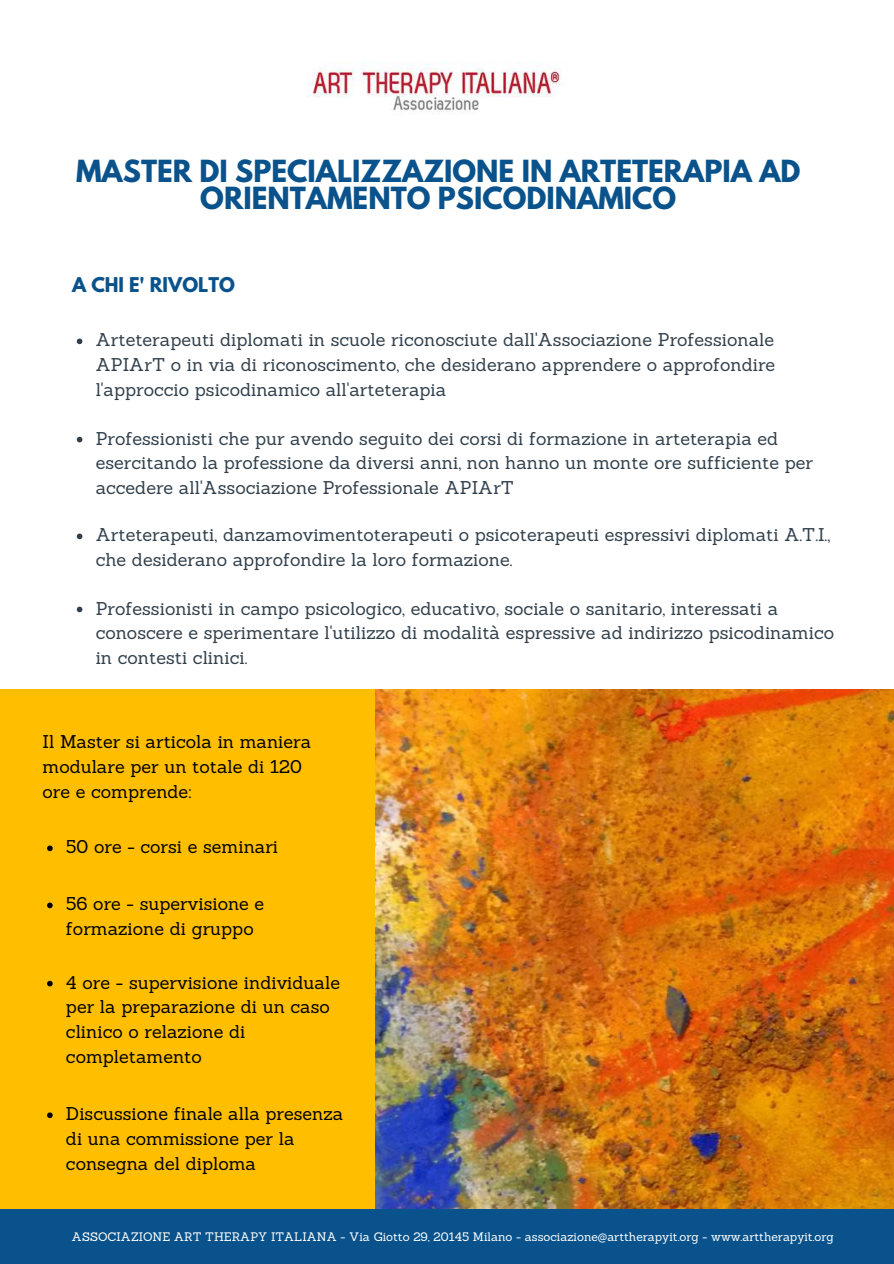
<style>
.page{position:relative;width:894px;height:1264px;background:#fff}
.page>*{position:absolute;margin:0;border:0;box-sizing:border-box;transform-origin:0 0}
.t1{font:700 27px/27px "League Spartan";color:#09528b;text-align:center}
.t2{font:18px/24.8px "Sanchez";color:#303f4b}
.t3{font:18px/24.8px "Sanchez";color:#000}
.t4{font:700 18px "League Spartan";color:#09528b}
.t5{font:12px "Sanchez";color:#fff}
</style>
<div class="page">
<img style="left:306px;top:62px;width:256px;height:49px">
<img style="left:374px;top:689px;width:519px;height:520px">
<div style="left:0;top:689px;width:374px;height:574px;background:#ffbe00"></div>
<svg style="left:47px;top:845px;width:6px;height:6px"></svg>
<svg style="left:47px;top:902px;width:6px;height:6px"></svg>
<svg style="left:47px;top:980px;width:6px;height:6px"></svg>
<svg style="left:47px;top:1112px;width:6px;height:6px"></svg>
<svg style="left:77px;top:338px;width:5px;height:6px"></svg>
<svg style="left:77px;top:437px;width:5px;height:5px"></svg>
<svg style="left:77px;top:533px;width:5px;height:6px"></svg>
<svg style="left:77px;top:606px;width:5px;height:6px"></svg>
<div style="left:0;top:1209px;width:893px;height:54px;background:#09528b"></div>
<h1 class="t1" style="left:76px;top:161px;width:725px">MASTER DI SPECIALIZZAZIONE IN ARTETERAPIA AD<br>ORIENTAMENTO PSICODINAMICO</h1>
<p class="t4" style="left:72px;top:276px;width:164px">A CHI E' RIVOLTO</p>
<p class="t2" style="left:96px;top:327px;width:681px;text-align:justify">Arteterapeuti diplomati in scuole riconosciute dall'Associazione Professionale APIArT o in via di riconoscimento, che desiderano apprendere o approfondire l'approccio psicodinamico all'arteterapia</p>
<p class="t2" style="left:96px;top:426px;width:718px">Professionisti che pur avendo seguito dei corsi di formazione in arteterapia ed esercitando la professione da diversi anni, non hanno un monte ore sufficiente per accedere all'Associazione Professionale APIArT</p>
<p class="t2" style="left:96px;top:522px;width:735px">Arteterapeuti, danzamovimentoterapeuti o psicoterapeuti espressivi diplomati A.T.I., che desiderano approfondire la loro formazione.</p>
<p class="t2" style="left:96px;top:595px;width:739px">Professionisti in campo psicologico, educativo, sociale o sanitario, interessati a conoscere e sperimentare l'utilizzo di modalità espressive ad indirizzo psicodinamico in contesti clinici.</p>
<p class="t3" style="left:43px;top:729px;width:270px">Il Master si articola in maniera modulare per un totale di 120 ore e comprende:</p>
<p class="t3" style="left:66px;top:834px;width:214px">50 ore - corsi e seminari</p>
<p class="t3" style="left:66px;top:891px;width:200px">56 ore - supervisione e formazione di gruppo</p>
<p class="t3" style="left:66px;top:969px;width:275px">4 ore - supervisione individuale per la preparazione di un caso clinico o relazione di completamento</p>
<p class="t3" style="left:66px;top:1101px;width:279px">Discussione finale alla presenza di una commissione per la consegna del diploma</p>
<p class="t5" style="left:72px;top:1228px;width:763px">ASSOCIAZIONE ART THERAPY ITALIANA - Via Giotto 29, 20145 Milano - associazione@arttherapyit.org - www.arttherapyit.org</p>
</div>
